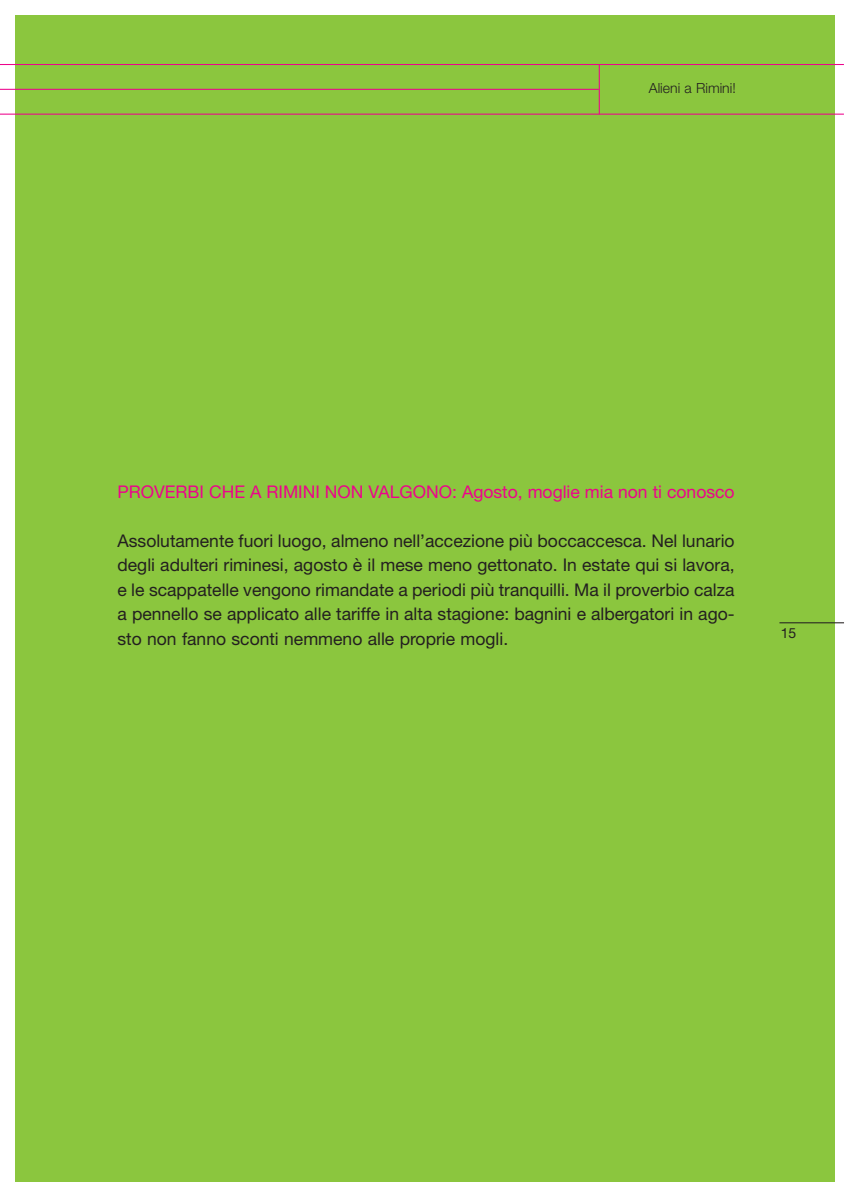
<style>
.page{position:relative;width:849px;height:1196px;background:#fff}
.page>*{position:absolute;margin:0;border:0;box-sizing:border-box;transform-origin:0 0}
.t1{font:17.5px/24.5px "Helvetica Neue";color:#231f20;text-align:justify}
.t2{font:17.5px "Helvetica Neue";color:#ed028c}
.t3{font:300 14px "Helvetica Neue";color:#231f20}
.t4{font:14px "Helvetica Neue";color:#231f20}
</style>
<div class="page">
<div style="left:15px;top:15px;width:819px;height:1166px;background:#8bc63e"></div>
<hr style="left:779px;top:622px;width:64px;height:1px;background:#231f20">
<hr style="left:598px;top:64px;width:1px;height:50px;background:#ed028c">
<hr style="left:0;top:64px;width:843px;height:1px;background:#ed028c">
<hr style="left:0;top:114px;width:843px;height:1px;background:#ed028c">
<hr style="left:0;top:89px;width:598px;height:1px;background:#ed028c">
<p class="t3" style="left:648px;top:83px;width:88px">Alieni a Rimini!</p>
<p class="t2" style="left:117px;top:485px;width:618px">PROVERBI CHE A RIMINI NON VALGONO: Agosto, moglie mia non ti conosco</p>
<p class="t1" style="left:117px;top:530px;width:618px">Assolutamente fuori luogo, almeno nell’accezione più boccaccesca. Nel lunario degli adulteri riminesi, agosto è il mese meno gettonato. In estate qui si lavora, e le scappatelle vengono rimandate a periodi più tranquilli. Ma il proverbio calza a pennello se applicato alle tariffe in alta stagione: bagnini e albergatori in ago&shy;sto non fanno sconti nemmeno alle proprie mogli.</p>
<p class="t4" style="left:780px;top:627px;width:17px">15</p>
</div>
